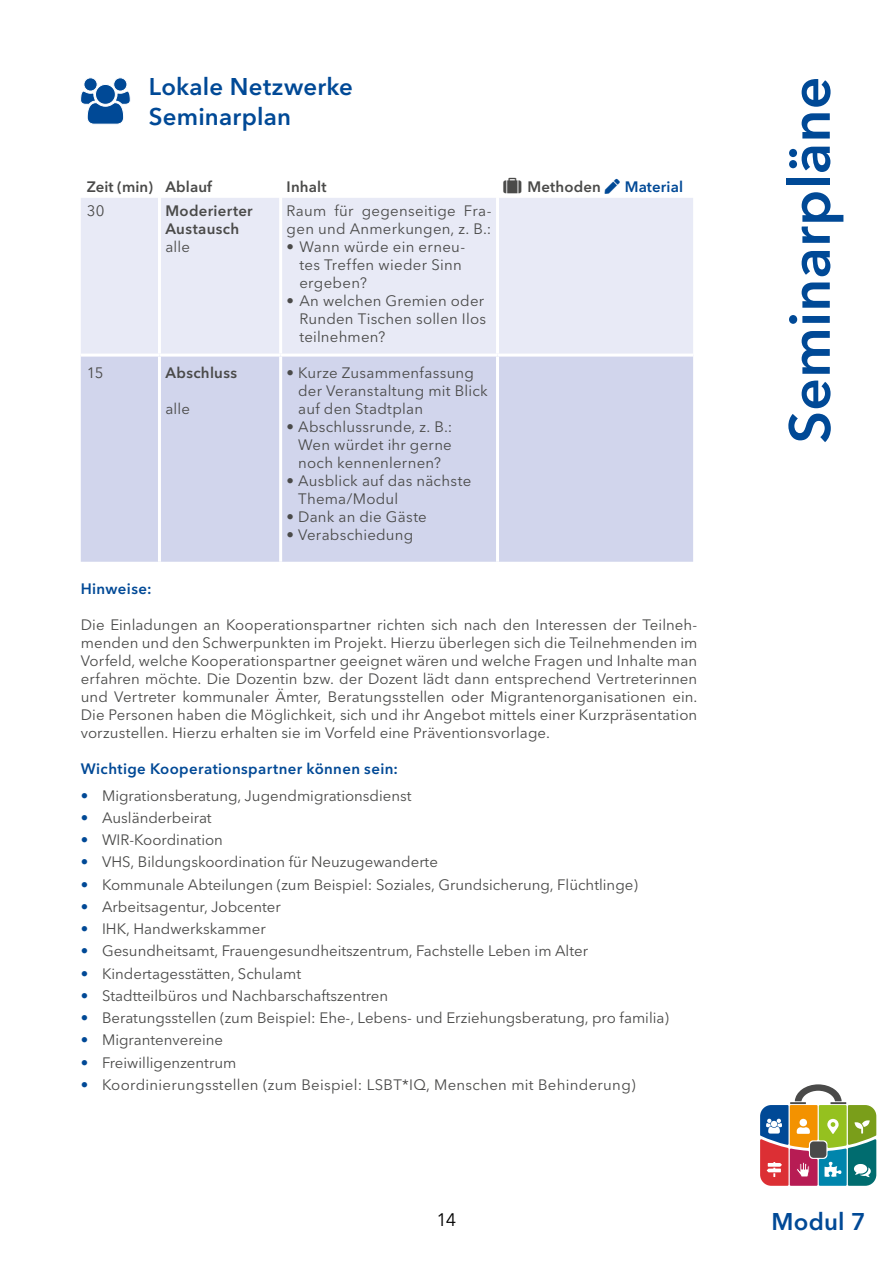
<style>
.page{position:relative;width:893px;height:1263px;background:#fff}
.page>*{position:absolute;margin:0;border:0;box-sizing:border-box;transform-origin:0 0}
.t1{font:600 57px "Avenir Next LT Pro";letter-spacing:.005em;color:#004996}
.t2{font:600 24px/30px "Avenir Next LT Pro";letter-spacing:.01em;color:#004996}
.t3{font:18px "Avenir Next LT Pro";color:#000}
.Fliesstext{font:15px/18px "Avenir Next LT Pro";color:#4a4a49}
.Fliesstext-2{font:15px/18px "Avenir Next LT Pro";letter-spacing:.02em;color:#4a4a49}
.Tabelle_Methode_grau{font:15px/18px "Avenir Next LT Pro";letter-spacing:.015em;color:#4a4a49}
.Subline_Blau_H4{font:600 15px "Avenir Next LT Pro";letter-spacing:.025em;color:#004996}
.Tabelle_Methode_grau-2{font:600 15px/18px "Avenir Next LT Pro";letter-spacing:.01em;color:#4a4a49}
.Tabelle_Fließtext{font:15px/18px "Avenir Next LT Pro";letter-spacing:.02em;color:#4a4a49}
.Fliesstext-3{font:600 15px "Avenir Next LT Pro";letter-spacing:.02em;color:#4a4a49}
.s1{font-weight:600;color:#004996}
</style>
<div class="page">
<svg style="left:760px;top:1084px;width:116px;height:102px"></svg>
<svg style="left:80px;top:77px;width:51px;height:48px"></svg>
<div style="left:81px;top:198px;width:612px;height:156px;background:#e8eaf6"></div>
<div style="left:81px;top:357px;width:612px;height:205px;background:#d1d5ec"></div>
<hr style="left:158px;top:198px;width:3px;height:156px;background:#fff">
<hr style="left:279px;top:198px;width:3px;height:156px;background:#fff">
<hr style="left:496px;top:198px;width:3px;height:156px;background:#fff">
<hr style="left:158px;top:357px;width:3px;height:205px;background:#fff">
<hr style="left:279px;top:357px;width:3px;height:205px;background:#fff">
<hr style="left:496px;top:357px;width:3px;height:205px;background:#fff">
<h2 class="t2" style="left:149px;top:71px;width:206px">Lokale Netzwerke<br>Seminarplan</h2>
<h1 class="t1" style="left:775px;top:444px;width:369px;rotate:-90deg">Seminarpläne</h1>
<p class="Tabelle_Methode_grau-2" style="left:87px;top:177px;width:127px">Zeit (min) Ablauf</p>
<p class="Tabelle_Methode_grau-2" style="left:287px;top:177px;width:41px">Inhalt</p>
<p class="Tabelle_Methode_grau-2" style="left:528px;top:177px;width:75px">Methoden</p>
<p class="Subline_Blau_H4" style="left:625px;top:177px;width:60px">Material</p>
<p class="Fliesstext" style="left:87px;top:202px;width:19px">30</p>
<p class="Tabelle_Methode_grau-2" style="left:165px;top:202px;width:89px">Moderierter<br>Austausch</p>
<p class="Fliesstext" style="left:165px;top:238px;width:26px">alle</p>
<p class="Tabelle_Fließtext" style="left:287px;top:202px;width:206px">Raum für gegenseitige Fra&shy;gen und Anmerkungen, z. B.:</p>
<p class="Fliesstext-2" style="left:299px;top:238px;width:167px;text-indent:-13px">• Wann würde ein erneu&shy;tes Treffen wieder Sinn ergeben?</p>
<p class="Fliesstext" style="left:299px;top:292px;width:188px;text-indent:-13px">• An welchen Gremien oder<br>Runden Tischen sollen Ilos teilnehmen?</p>
<p class="Tabelle_Methode_grau" style="left:298px;top:364px;width:191px;text-indent:-12px">• Kurze Zusammenfassung der Veranstaltung mit Blick auf den Stadtplan</p>
<p class="Fliesstext" style="left:298px;top:418px;width:156px;text-align:justify;text-indent:-12px">• Abschlussrunde, z. B.:<br>Wen würdet ihr gerne noch kennenlernen?</p>
<p class="Fliesstext" style="left:298px;top:472px;width:175px;text-indent:-12px">• Ausblick auf das nächste<br>Thema/Modul</p>
<p class="Fliesstext" style="left:287px;top:508px;width:142px">• Dank an die Gäste</p>
<p class="Fliesstext" style="left:287px;top:526px;width:128px">• Verabschiedung</p>
<p class="Fliesstext" style="left:87px;top:364px;width:18px">15</p>
<p class="Fliesstext-3" style="left:165px;top:364px;width:73px">Abschluss</p>
<p class="Fliesstext" style="left:165px;top:400px;width:26px">alle</p>
<h4 class="Subline_Blau_H4" style="left:81px;top:580px;width:72px">Hinweise:</h4>
<p class="Fliesstext" style="left:81px;top:616px;width:618px;text-align:justify">Die Einladungen an Kooperationspartner richten sich nach den Interessen der Teilneh&shy;menden und den Schwerpunkten im Projekt. Hierzu überlegen sich die Teilnehmenden im Vorfeld, welche Kooperationspartner geeignet wären und welche Fragen und Inhalte man erfahren möchte. Die Dozentin bzw. der Dozent lädt dann entsprechend Vertreterinnen und Vertreter kommunaler Ämter, Beratungsstellen oder Migrantenorganisationen ein.<br>Die Personen haben die Möglichkeit, sich und ihr Angebot mittels einer Kurzpräsentation vorzustellen. Hierzu erhalten sie im Vorfeld eine Präventionsvorlage.</p>
<h4 class="Subline_Blau_H4" style="left:81px;top:760px;width:319px">Wichtige Kooperationspartner können sein:</h4>
<p class="Fliesstext" style="left:81px;top:786px;width:332px"><span class="s1">•</span> Migrationsberatung, Jugendmigrationsdienst</p>
<p class="Fliesstext" style="left:81px;top:808px;width:132px"><span class="s1">•</span> Ausländerbeirat</p>
<p class="Fliesstext" style="left:81px;top:831px;width:144px"><span class="s1">•</span> WIR-Koordination</p>
<p class="Fliesstext" style="left:81px;top:853px;width:359px"><span class="s1">•</span> VHS, Bildungskoordination für Neuzugewanderte</p>
<p class="Fliesstext" style="left:81px;top:875px;width:559px"><span class="s1">•</span> Kommunale Abteilungen (zum Beispiel: Soziales, Grundsicherung, Flüchtlinge)</p>
<p class="Fliesstext" style="left:81px;top:897px;width:202px"><span class="s1">•</span> Arbeitsagentur, Jobcenter</p>
<p class="Fliesstext" style="left:81px;top:920px;width:187px"><span class="s1">•</span> IHK, Handwerkskammer</p>
<p class="Fliesstext" style="left:81px;top:942px;width:509px"><span class="s1">•</span> Gesundheitsamt, Frauengesundheitszentrum, Fachstelle Leben im Alter</p>
<p class="Fliesstext" style="left:81px;top:964px;width:222px"><span class="s1">•</span> Kindertagesstätten, Schulamt</p>
<p class="Fliesstext" style="left:81px;top:986px;width:309px"><span class="s1">•</span> Stadtteilbüros und Nachbarschaftszentren</p>
<p class="Fliesstext" style="left:81px;top:1009px;width:590px"><span class="s1">•</span> Beratungsstellen (zum Beispiel: Ehe-, Lebens- und Erziehungsberatung, pro familia)</p>
<p class="Fliesstext" style="left:81px;top:1031px;width:144px"><span class="s1">•</span> Migrantenvereine</p>
<p class="Fliesstext" style="left:81px;top:1053px;width:157px"><span class="s1">•</span> Freiwilligenzentrum</p>
<p class="Fliesstext-2" style="left:81px;top:1075px;width:556px"><span class="s1">•</span> Koordinierungsstellen (zum Beispiel: LSBT*IQ, Menschen mit Behinderung)</p>
<p class="t3" style="left:437px;top:1208px;width:21px">14</p>
<h2 class="t2" style="left:771px;top:1206px;width:96px">Modul 7</h2>
</div>
